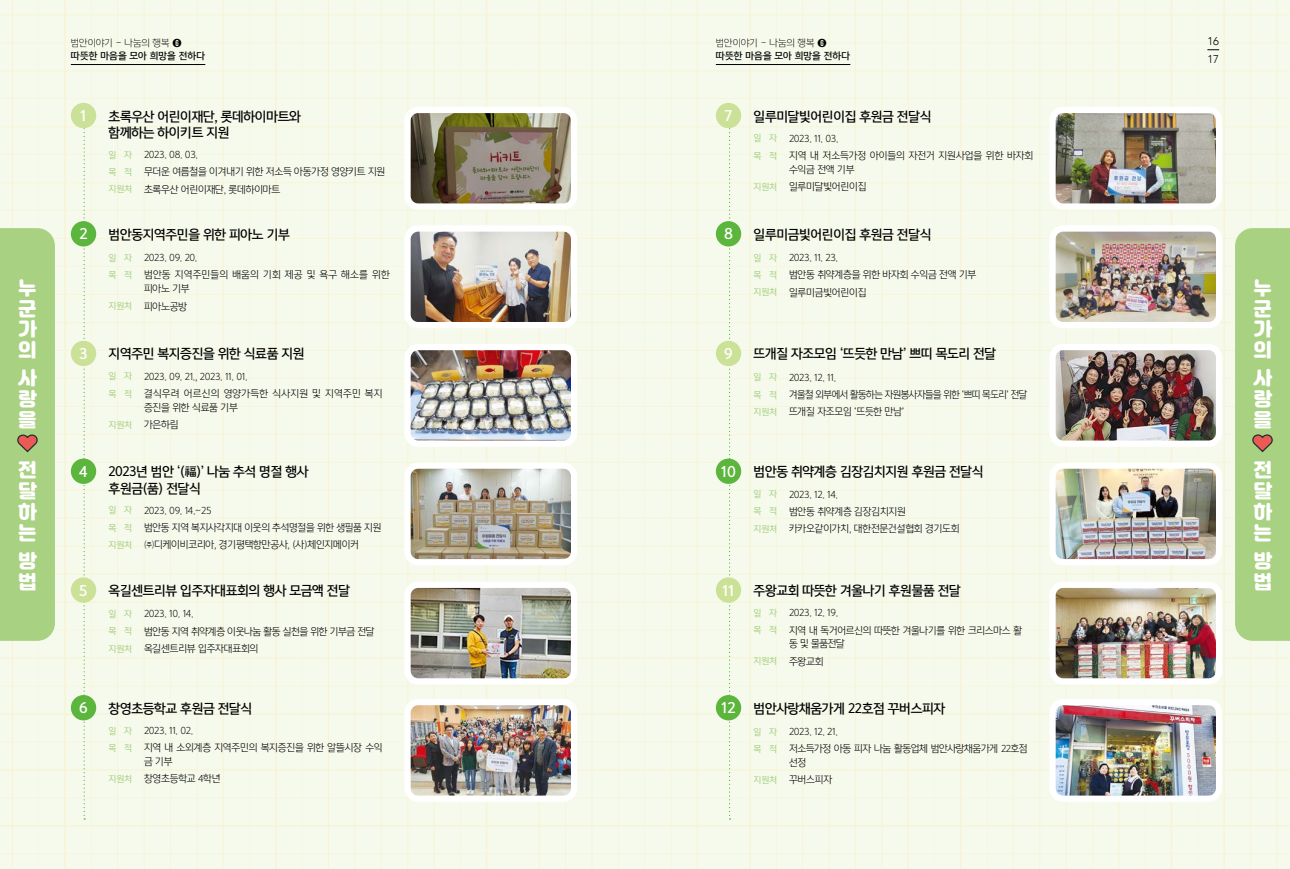
<style>
.page{position:relative;width:1290px;height:869px;background:#fff}
.page>*{position:absolute;margin:0;border:0;box-sizing:border-box;transform-origin:0 0}
.t1{font:18.75px/20.8px "Jalnan OTF";color:#fff;text-align:justify}
.t2{font:13.75px "Yoon Gothic Pro 770";color:#fff}
.t3{font:12.5px/16.2px "Yoon Gothic Pro 760";letter-spacing:-.03em;color:#000}
.t4{font:300 11.25px/17.5px "Avenir";color:#000}
.t5{font:10px/17.2px "Yoon Gothic Pro 730";letter-spacing:-.025em;color:#000}
.t6{font:10px/17.2px "Yoon Gothic Pro 730";letter-spacing:-.05em;color:#000}
.t7{font:10px/17.2px "Yoon Gothic Pro 730";letter-spacing:.015em;color:#000}
.t8{font:9.38px "Yoon Gothic Pro 765";color:#000}
.t9{font:9.38px "Yoon Gothic Pro 725";color:#000}
.s1{font-family:"Yoon Gothic Pro 750";font-size:8.75px;color:#a8d182}
</style>
<div class="page">
<img style="left:0;top:0;width:1290px;height:868px">
<div style="left:0;top:228px;width:55px;height:412px;background:#a8d182"></div>
<div style="left:1235px;top:228px;width:55px;height:412px;background:#a8d182"></div>
<svg style="left:84px;top:128px;width:1px;height:691px"></svg>
<svg style="left:729px;top:128px;width:1px;height:691px"></svg>
<img style="left:411px;top:114px;width:159px;height:88px">
<div style="left:404px;top:107px;width:173px;height:102px;border:6px solid #fff;border-radius:11px"></div>
<img style="left:1056px;top:114px;width:159px;height:88px">
<div style="left:1049px;top:107px;width:173px;height:102px;border:6px solid #fff;border-radius:11px"></div>
<img style="left:411px;top:588px;width:159px;height:89px">
<div style="left:404px;top:581px;width:173px;height:103px;border:6px solid #fff;border-radius:11px"></div>
<img style="left:1056px;top:588px;width:159px;height:89px">
<div style="left:1049px;top:581px;width:173px;height:103px;border:6px solid #fff;border-radius:11px"></div>
<div style="left:71px;top:577px;width:25px;height:25px;background:#cce198;border-radius:50%"></div>
<div style="left:716px;top:577px;width:25px;height:25px;background:#cce198;border-radius:50%"></div>
<div style="left:71px;top:103px;width:25px;height:25px;background:#cce198;border-radius:50%"></div>
<div style="left:716px;top:103px;width:25px;height:25px;background:#cce198;border-radius:50%"></div>
<img style="left:411px;top:232px;width:159px;height:89px">
<div style="left:404px;top:225px;width:173px;height:103px;border:6px solid #fff;border-radius:11px"></div>
<img style="left:1056px;top:232px;width:159px;height:89px">
<div style="left:1049px;top:225px;width:173px;height:103px;border:6px solid #fff;border-radius:11px"></div>
<div style="left:71px;top:221px;width:25px;height:25px;background:#5cb53c;border-radius:50%"></div>
<div style="left:716px;top:221px;width:25px;height:25px;background:#5cb53c;border-radius:50%"></div>
<img style="left:411px;top:351px;width:159px;height:88px">
<div style="left:404px;top:344px;width:173px;height:102px;border:6px solid #fff;border-radius:11px"></div>
<img style="left:1056px;top:351px;width:159px;height:88px">
<div style="left:1049px;top:344px;width:173px;height:102px;border:6px solid #fff;border-radius:11px"></div>
<div style="left:71px;top:340px;width:25px;height:26px;background:#cce198;border-radius:50%"></div>
<div style="left:716px;top:340px;width:25px;height:26px;background:#cce198;border-radius:50%"></div>
<img style="left:411px;top:469px;width:159px;height:89px">
<div style="left:404px;top:462px;width:173px;height:103px;border:6px solid #fff;border-radius:11px"></div>
<img style="left:1056px;top:469px;width:159px;height:89px">
<div style="left:1049px;top:462px;width:173px;height:103px;border:6px solid #fff;border-radius:11px"></div>
<div style="left:71px;top:458px;width:25px;height:25px;background:#5cb53c;border-radius:50%"></div>
<div style="left:716px;top:458px;width:25px;height:25px;background:#5cb53c;border-radius:50%"></div>
<img style="left:1056px;top:705px;width:159px;height:89px">
<div style="left:1049px;top:698px;width:173px;height:103px;border:6px solid #fff;border-radius:11px"></div>
<div style="left:716px;top:694px;width:25px;height:26px;background:#5cb53c;border-radius:50%"></div>
<img style="left:411px;top:705px;width:159px;height:89px">
<div style="left:404px;top:698px;width:173px;height:103px;border:6px solid #fff;border-radius:11px"></div>
<div style="left:71px;top:694px;width:25px;height:26px;background:#5cb53c;border-radius:50%"></div>
<svg style="left:1207px;top:49px;width:12px;height:1px"></svg>
<hr style="left:71px;top:64px;width:134px;height:1px;background:#000">
<hr style="left:716px;top:64px;width:134px;height:1px;background:#000">
<h1 class="t1" style="left:18px;top:278px;width:20px">누 군 가 의</h1>
<h1 class="t1" style="left:18px;top:369px;width:20px">사 랑 을</h1>
<h1 class="t1" style="left:18px;top:461px;width:20px">전 달 하 는</h1>
<h1 class="t1" style="left:18px;top:551px;width:20px">방 법</h1>
<p class="t9" style="left:71px;top:37px;width:113px">범안이야기 – 나눔의 행복 ➏</p>
<p class="t8" style="left:71px;top:50px;width:136px">따뜻한 마음을 모아 희망을 전하다</p>
<p class="t9" style="left:716px;top:37px;width:113px">범안이야기 – 나눔의 행복 ➏</p>
<p class="t8" style="left:716px;top:50px;width:136px">따뜻한 마음을 모아 희망을 전하다</p>
<h2 class="t2" style="left:81px;top:106px;width:7px">1</h2>
<h2 class="t2" style="left:724px;top:106px;width:9px">7</h2>
<p class="t3" style="left:109px;top:108px;width:194px">초록우산 어린이재단, 롯데하이마트와 함께하는 하이키트 지원</p>
<p class="t5" style="left:109px;top:146px;width:278px"><span class="s1">일 자</span> 2023. 08. 03.<br><span class="s1">목 적</span> 무더운 여름철을 이겨내기 위한 저소득 아동가정 영양키트 지원 <span class="s1">지원처</span> 초록우산 어린이재단, 롯데하이마트</p>
<p class="t3" style="left:753px;top:108px;width:179px">일루미달빛어린이집 후원금 전달식</p>
<p class="t5" style="left:753px;top:129px;width:281px"><span class="s1">일 자</span> 2023. 11. 03.<br><span class="s1">목 적</span> 지역 내 저소득가정 아이들의 자전거 지원사업을 위한 바자회</p>
<p class="t5" style="left:753px;top:161px;width:114px;text-indent:35px">수익금 전액 기부 <span class="s1">지원처</span> 일루미달빛어린이집</p>
<h2 class="t2" style="left:79px;top:224px;width:10px">2</h2>
<h2 class="t2" style="left:724px;top:224px;width:10px">8</h2>
<p class="t3" style="left:109px;top:226px;width:183px">범안동지역주민을 위한 피아노 기부</p>
<p class="t7" style="left:109px;top:249px;width:283px"><span class="s1">일 자</span> 2023. 09. 20.<br><span class="s1">목 적</span> 범안동 지역주민들의 배움의 기회 제공 및 욕구 해소를 위한</p>
<p class="t5" style="left:109px;top:280px;width:83px;text-align:right">피아노 기부<br><span class="s1">지원처</span> 피아노공방</p>
<p class="t3" style="left:753px;top:226px;width:179px">일루미금빛어린이집 후원금 전달식</p>
<p class="t5" style="left:753px;top:249px;width:224px"><span class="s1">일 자</span> 2023. 11. 23.<br><span class="s1">목 적</span> 범안동 취약계층을 위한 바자회 수익금 전액 기부 <span class="s1">지원처</span> 일루미금빛어린이집</p>
<h2 class="t2" style="left:79px;top:344px;width:10px">3</h2>
<h2 class="t2" style="left:724px;top:344px;width:10px">9</h2>
<p class="t3" style="left:109px;top:346px;width:197px">지역주민 복지증진을 위한 식료품 지원</p>
<p class="t7" style="left:109px;top:367px;width:276px"><span class="s1">일 자</span> 2023. 09. 21., 2023. 11. 01.<br><span class="s1">목 적</span> 결식우려 어르신의 영양가득한 식사지원 및 지역주민 복지</p>
<p class="t5" style="left:109px;top:398px;width:131px;text-indent:35px">증진을 위한 식료품 기부 <span class="s1">지원처</span> 가은하림</p>
<p class="t3" style="left:753px;top:346px;width:244px">뜨개질 자조모임 ‘뜨듯한 만남’ 쁘띠 목도리 전달</p>
<p class="t6" style="left:753px;top:368px;width:275px"><span class="s1">일 자</span> 2023. 12. 11.<br><span class="s1">목 적</span> 겨울철 외부에서 활동하는 자원봉사자들을 위한 ‘쁘띠 목도리’ 전달 <span class="s1">지원처</span> 뜨개질 자조모임 ‘뜨듯한 만남’</p>
<p class="t3" style="left:109px;top:463px;width:201px">2023년 범안 ‘(福)’ 나눔 추석 명절 행사 후원금(품) 전달식</p>
<p class="t5" style="left:109px;top:501px;width:274px"><span class="s1">일 자</span> 2023. 09. 14.~25<br><span class="s1">목 적</span> 범안동 지역 복지사각지대 이웃의 추석명절을 위한 생필품 지원 <span class="s1">지원처</span> ㈜디케이비코리아, 경기평택항만공사, (사)체인지메이커</p>
<h2 class="t2" style="left:79px;top:461px;width:10px">4</h2>
<h2 class="t2" style="left:721px;top:461px;width:16px">10</h2>
<p class="t3" style="left:753px;top:463px;width:232px">범안동 취약계층 김장김치지원 후원금 전달식</p>
<p class="t5" style="left:753px;top:485px;width:208px"><span class="s1">일 자</span> 2023. 12. 14.<br><span class="s1">목 적</span> 범안동 취약계층 김장김치지원<br><span class="s1">지원처</span> 카카오같이가치, 대한전문건설협회 경기도회</p>
<h2 class="t2" style="left:79px;top:580px;width:10px">5</h2>
<h2 class="t2" style="left:723px;top:580px;width:13px">11</h2>
<p class="t3" style="left:109px;top:582px;width:243px">옥길센트리뷰 입주자대표회의 행사 모금액 전달</p>
<p class="t5" style="left:109px;top:605px;width:268px"><span class="s1">일 자</span> 2023. 10. 14.<br><span class="s1">목 적</span> 범안동 지역 취약계층 이웃나눔 활동 실천을 위한 기부금 전달 <span class="s1">지원처</span> 옥길센트리뷰 입주자대표회의</p>
<p class="t3" style="left:753px;top:582px;width:209px">주왕교회 따뜻한 겨울나기 후원물품 전달</p>
<p class="t5" style="left:753px;top:603px;width:270px"><span class="s1">일 자</span> 2023. 12. 19.<br><span class="s1">목 적</span> 지역 내 독거어르신의 따뜻한 겨울나기를 위한 크리스마스 활</p>
<p class="t5" style="left:753px;top:635px;width:93px;text-indent:35px">동 및 물품전달 <span class="s1">지원처</span> 주왕교회</p>
<h2 class="t2" style="left:79px;top:698px;width:10px">6</h2>
<p class="t3" style="left:109px;top:699px;width:145px">창영초등학교 후원금 전달식</p>
<h2 class="t2" style="left:721px;top:698px;width:16px">12</h2>
<p class="t5" style="left:109px;top:721px;width:276px"><span class="s1">일 자</span> 2023. 11. 02.<br><span class="s1">목 적</span> 지역 내 소외계층 지역주민의 복지증진을 위한 알뜰시장 수익</p>
<p class="t5" style="left:109px;top:752px;width:114px;text-indent:35px">금 기부<br><span class="s1">지원처</span> 창영초등학교 4학년</p>
<p class="t3" style="left:753px;top:699px;width:193px">범안사랑채움가게 22호점 꾸버스피자</p>
<p class="t6" style="left:753px;top:722px;width:276px"><span class="s1">일 자</span> 2023. 12. 21.<br><span class="s1">목 적</span> 저소득가정 아동 피자 나눔 활동업체 범안사랑채움가게 22호점</p>
<p class="t5" style="left:753px;top:753px;width:80px;text-indent:35px">선정 <span class="s1">지원처</span> 꾸버스피자</p>
<p class="t4" style="left:1207px;top:32px;width:13px">16<br>17</p>
<h1 class="t1" style="left:1253px;top:278px;width:20px">누 군 가 의</h1>
<h1 class="t1" style="left:1253px;top:369px;width:20px">사 랑 을</h1>
<h1 class="t1" style="left:1253px;top:461px;width:20px">전 달 하 는</h1>
<h1 class="t1" style="left:1253px;top:551px;width:20px">방 법</h1>
</div>
